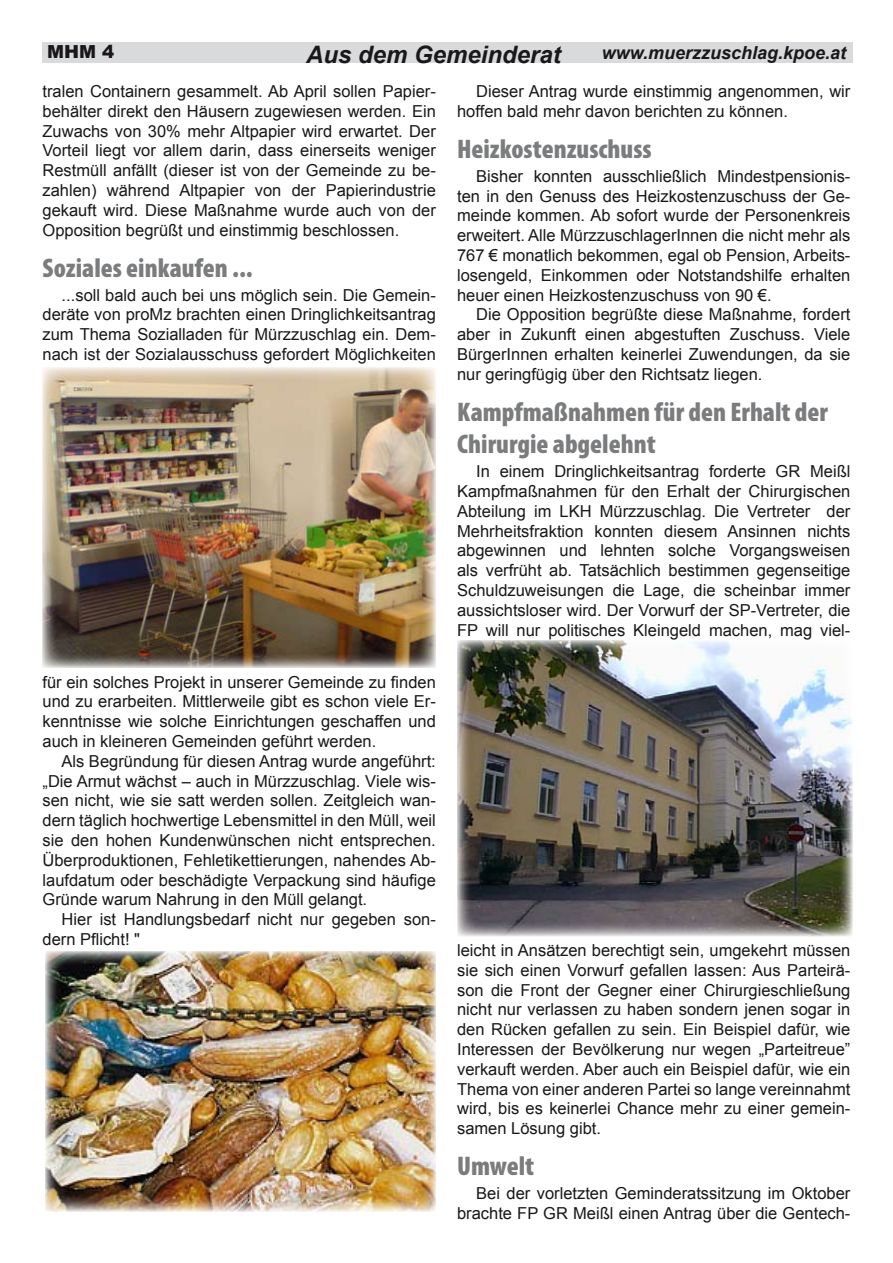
<style>
.page{position:relative;width:893px;height:1263px;background:#fff}
.page>*{position:absolute;margin:0;border:0;box-sizing:border-box;transform-origin:0 0}
.t1{font:900 condensed 27px/32.4px "Myriad Pro";color:#7b7c7e}
.t2{font:italic 700 24px "Arial";color:#1a171b}
.t3{font:italic 700 18px "Arial";color:#1a171b}
.t4{font:900 18px "Arial";color:#1a171b}
.t5{font:16.5px/19.8px "Arial";color:#1a171b;text-align:justify}
</style>
<div class="page">
<div style="left:43px;top:43px;width:810px;height:20px;background:#d9dadb"></div>
<img style="left:457px;top:640px;width:395px;height:296px">
<img style="left:43px;top:367px;width:393px;height:301px">
<img style="left:45px;top:951px;width:391px;height:260px">
<p class="t4" style="left:47px;top:42px;width:48px">M-HM</p>
<h2 class="t2" style="left:306px;top:41px;width:256px">Aus dem Gemeinderat</h2>
<p class="t3" style="left:602px;top:42px;width:246px">www.muerzzuschlag.kpoe.at</p>
<p class="t5" style="left:43px;top:81px;width:395px">tralen Containern gesammelt. Ab April sollen Papier&shy;behälter direkt den Häusern zugewiesen werden. Ein Zuwachs von 30% mehr Altpapier wird erwartet. Der Vorteil liegt vor allem darin, dass einerseits weniger Restmüll anfällt (dieser ist von der Gemeinde zu be&shy;zahlen) während Altpapier von der Papierindustrie gekauft wird. Diese Maßnahme wurde auch von der Opposition begrüßt und einstimmig beschlossen.</p>
<h1 class="t1" style="left:43px;top:251px;width:211px">Soziales einkaufen ...</h1>
<p class="t5" style="left:43px;top:285px;width:395px;text-indent:19px">...soll bald auch bei uns möglich sein. Die Gemein&shy;deräte von proMz brachten einen Dringlichkeitsantrag zum Thema Sozialladen für Mürzzuschlag ein. Dem&shy;nach ist der Sozialausschuss gefordert Möglichkeiten</p>
<p class="t5" style="left:457px;top:81px;width:395px;text-indent:19px">Dieser Antrag wurde einstimmig angenommen, wir hoffen bald mehr davon berichten zu können.</p>
<h1 class="t1" style="left:457px;top:132px;width:196px">Heizkostenzuschuss</h1>
<p class="t5" style="left:457px;top:166px;width:395px;text-indent:19px">Bisher konnten ausschließlich Mindestpensionis&shy;ten in den Genuss des Heizkostenzuschuss der Ge&shy;meinde kommen. Ab sofort wurde der Personenkreis erweitert. Alle MürzzuschlagerInnen die nicht mehr als 767 € monatlich bekommen, egal ob Pension, Arbeits&shy;losengeld, Einkommen oder Notstandshilfe erhalten heuer einen Heizkostenzuschuss von 90 €.</p>
<p class="t5" style="left:457px;top:305px;width:395px;text-indent:19px">Die Opposition begrüßte diese Maßnahme, fordert aber in Zukunft einen abgestuften Zuschuss. Viele BürgerInnen erhalten keinerlei Zuwendungen, da sie nur geringfügig über den Richtsatz liegen.</p>
<h1 class="t1" style="left:457px;top:395px;width:372px">Kampfmaßnahmen für den Erhalt der<br>Chirurgie abgelehnt</h1>
<p class="t5" style="left:457px;top:461px;width:395px;text-indent:19px">In einem Dringlichkeitsantrag forderte GR Meißl Kampfmaßnahmen für den Erhalt der Chirurgischen Abteilung im LKH Mürzzuschlag. Die Vertreter der Mehrheitsfraktion konnten diesem Ansinnen nichts abgewinnen und lehnten solche Vorgangsweisen als verfrüht ab. Tatsächlich bestimmen gegenseitige Schuldzuweisungen die Lage, die scheinbar immer aussichtsloser wird. Der Vorwurf der SP-Vertreter, die FP will nur politisches Kleingeld machen, mag viel-</p>
<p class="t5" style="left:43px;top:672px;width:395px">für ein solches Projekt in unserer Gemeinde zu finden und zu erarbeiten. Mittlerweile gibt es schon viele Er&shy;kenntnisse wie solche Einrichtungen geschaffen und auch in kleineren Gemeinden geführt werden.</p>
<p class="t5" style="left:43px;top:751px;width:395px;text-indent:19px">Als Begründung für diesen Antrag wurde angeführt: „Die Armut wächst – auch in Mürzzuschlag. Viele wis&shy;sen nicht, wie sie satt werden sollen. Zeitgleich wan&shy;dern täglich hochwertige Lebensmittel in den Müll, weil sie den hohen Kundenwünschen nicht entsprechen.<br>Überproduktionen, Fehletikettierungen, nahendes Ab&shy;laufdatum oder beschädigte Verpackung sind häufige Gründe warum Nahrung in den Müll gelangt.</p>
<p class="t5" style="left:43px;top:909px;width:395px;text-indent:19px">Hier ist Handlungsbedarf nicht nur gegeben son&shy;dern Pflicht! "</p>
<p class="t5" style="left:457px;top:940px;width:395px">leicht in Ansätzen berechtigt sein, umgekehrt müssen sie sich einen Vorwurf gefallen lassen: Aus Parteirä&shy;son die Front der Gegner einer Chirurgieschließung nicht nur verlassen zu haben sondern jenen sogar in den Rücken gefallen zu sein. Ein Beispiel dafür, wie Interessen der Bevölkerung nur wegen „Parteitreue” verkauft werden. Aber auch ein Beispiel dafür, wie ein Thema von einer anderen Partei so lange vereinnahmt wird, bis es keinerlei Chance mehr zu einer gemein&shy;samen Lösung gibt.</p>
<h1 class="t1" style="left:457px;top:1149px;width:79px">Umwelt</h1>
<p class="t5" style="left:457px;top:1183px;width:395px;text-align:right">Bei der vorletzten Geminderatssitzung im Oktober brachte FP GR Meißl einen Antrag über die Gentech-</p>
</div>
